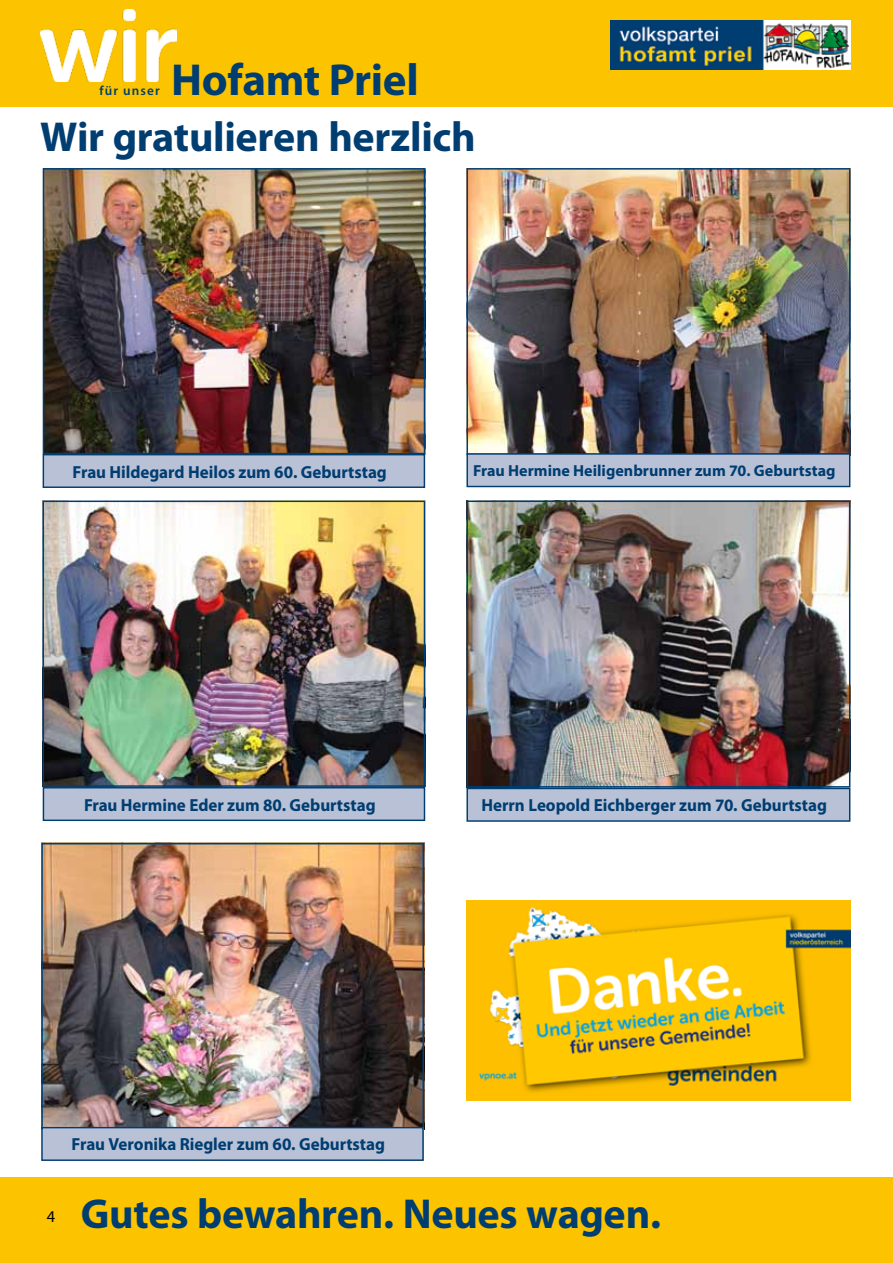
<style>
.page{position:relative;width:893px;height:1263px;background:#fff}
.page>*{position:absolute;margin:0;border:0;box-sizing:border-box;transform-origin:0 0}
.t1{font:700 45px "Myriad Pro";letter-spacing:-.01em;color:#003d71}
.t2{font:700 42px "Myriad Pro";letter-spacing:-.01em;color:#003d71}
.t3{font:700 17.55px "Myriad Pro";letter-spacing:-.005em;color:#003d71}
.t4{font:16.5px "Myriad Pro";color:#000}
.t5{font:700 16.05px "Myriad Pro";color:#003d71}
.t6{font:600 13.2px "Myriad Pro";letter-spacing:.09em;color:#003d71}
</style>
<div class="page">
<div style="left:0;top:1178px;width:893px;height:85px;background:#fcc400"></div>
<div style="left:0;top:0;width:893px;height:106px;background:#fcc400"></div>
<img style="left:40px;top:10px;width:136px;height:71px">
<img style="left:611px;top:20px;width:239px;height:50px">
<img style="left:469px;top:171px;width:378px;height:281px">
<div style="left:466px;top:168px;width:384px;height:287px;border:2px solid #003d71"></div>
<div style="left:467px;top:454px;width:383px;height:32px;background:#b8c1d6"></div>
<div style="left:466px;top:453px;width:384px;height:34px;border:1px solid #003d71"></div>
<img style="left:46px;top:171px;width:376px;height:280px">
<div style="left:43px;top:168px;width:382px;height:286px;border:2px solid #003d71"></div>
<div style="left:43px;top:455px;width:381px;height:32px;background:#b8c1d6"></div>
<div style="left:43px;top:454px;width:382px;height:34px;border:1px solid #003d71"></div>
<img style="left:469px;top:503px;width:378px;height:282px">
<div style="left:466px;top:500px;width:384px;height:288px;border:2px solid #003d71"></div>
<div style="left:467px;top:788px;width:383px;height:33px;background:#b8c1d6"></div>
<div style="left:466px;top:788px;width:384px;height:34px;border:1px solid #003d71"></div>
<img style="left:46px;top:503px;width:376px;height:281px">
<div style="left:43px;top:500px;width:382px;height:287px;border:2px solid #003d71"></div>
<div style="left:43px;top:788px;width:381px;height:32px;background:#b8c1d6"></div>
<div style="left:43px;top:787px;width:382px;height:34px;border:1px solid #003d71"></div>
<img style="left:44px;top:846px;width:377px;height:280px">
<div style="left:41px;top:843px;width:383px;height:286px;border:2px solid #003d71"></div>
<div style="left:42px;top:1128px;width:381px;height:32px;background:#b8c1d6"></div>
<div style="left:41px;top:1127px;width:383px;height:34px;border:1px solid #003d71"></div>
<img style="left:466px;top:900px;width:384px;height:201px">
<p class="t6" style="left:99px;top:82px;width:62px">für unser</p>
<h1 class="t1" style="left:171px;top:50px;width:249px">Hofamt Priel</h1>
<h2 class="t2" style="left:40px;top:109px;width:437px">Wir gratulieren herzlich</h2>
<p class="t3" style="left:73px;top:460px;width:316px">Frau Hildegard Heilos zum 60. Geburtstag</p>
<p class="t5" style="left:473px;top:460px;width:364px">Frau Hermine Heiligenbrunner zum 70. Geburtstag</p>
<p class="t3" style="left:84px;top:793px;width:293px">Frau Hermine Eder zum 80. Geburtstag</p>
<p class="t3" style="left:482px;top:794px;width:347px">Herrn Leopold Eichberger zum 70. Geburtstag</p>
<p class="t4" style="left:47px;top:1206px;width:10px">4</p>
<p class="t3" style="left:72px;top:1133px;width:315px">Frau Veronika Riegler zum 60. Geburtstag</p>
<h2 class="t2" style="left:81px;top:1186px;width:582px">Gutes bewahren. Neues wagen.</h2>
</div>
